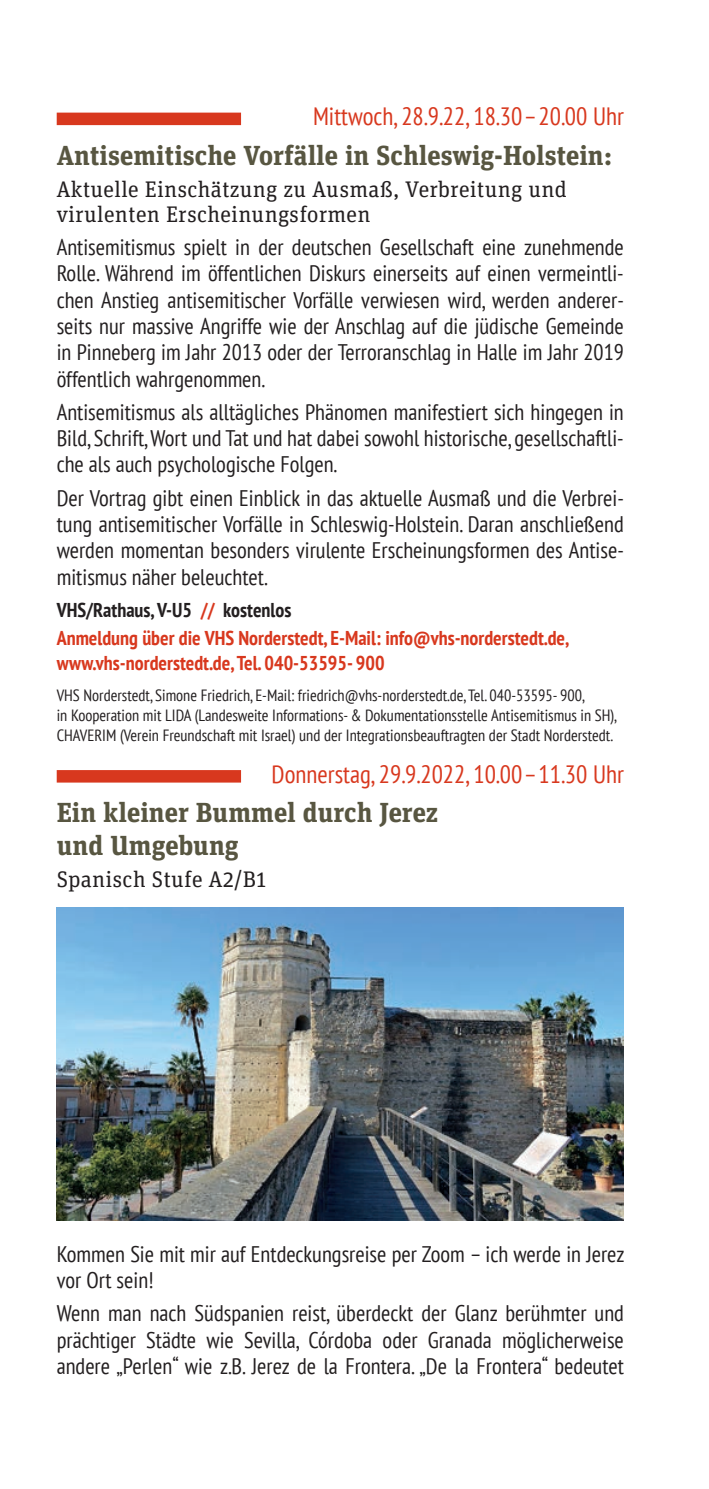
<style>
.page{position:relative;width:709px;height:1489px;background:#fff}
.page>*{position:absolute;margin:0;border:0;box-sizing:border-box;transform-origin:0 0}
.t1{font:700 27.5px/32.5px "Unit Slab OT";color:#585641}
.t2{font:condensed 25px "PT Sans";color:#d8381e}
.t3{font:condensed 22.5px/26.2px "PT Sans";color:#231f20;text-align:justify}
.t4{font:22.5px/25px "Unit Slab OT";letter-spacing:.01em;color:#231f20}
.t5{font:700 condensed 20px/28.5px "PT Sans";color:#d8381e}
.t6{font:condensed 16.25px/20px "PT Sans";color:#231f20}
.s1{color:#231f20}
</style>
<div class="page">
<div style="left:57px;top:113px;width:184px;height:12px;background:#d8381e"></div>
<div style="left:57px;top:770px;width:184px;height:12px;background:#d8381e"></div>
<img style="left:57px;top:907px;width:567px;height:313px">
<p class="t2" style="left:313px;top:100px;width:312px">Mittwoch, 28.9.22, 18.30–20.00 Uhr</p>
<p class="t1" style="left:57px;top:139px;width:557px">Antisemitische Vorfälle in Schleswig-Holstein:</p>
<p class="t4" style="left:57px;top:176px;width:512px">Aktuelle Einschätzung zu Ausmaß, Verbreitung und virulenten Erscheinungsformen</p>
<p class="t3" style="left:57px;top:234px;width:569px">Antisemitismus spielt in der deutschen Gesellschaft eine zunehmende Rolle. Während im öffentlichen Diskurs einerseits auf einen vermeintli&shy;chen Anstieg antisemitischer Vorfälle verwiesen wird, werden anderer&shy;seits nur massive Angriffe wie der Anschlag auf die jüdische Gemeinde in Pinneberg im Jahr 2013 oder der Terroranschlag in Halle im Jahr 2019 öffentlich wahrgenommen.</p>
<p class="t3" style="left:57px;top:398px;width:568px">Antisemitismus als alltägliches Phänomen manifestiert sich hingegen in Bild, Schrift, Wort und Tat und hat dabei sowohl historische, gesellschaftli&shy;che als auch psychologische Folgen.</p>
<p class="t3" style="left:57px;top:484px;width:568px">Der Vortrag gibt einen Einblick in das aktuelle Ausmaß und die Verbrei&shy;tung antisemitischer Vorfälle in Schleswig-Holstein. Daran anschließend werden momentan besonders virulente Erscheinungsformen des Antise&shy;mitismus näher beleuchtet.</p>
<p class="t5" style="left:57px;top:595px;width:514px"><span class="s1">VHS/Rathaus, V-U5</span> // <span class="s1">kostenlos<br></span>Anmeldung über die VHS Norderstedt, E-Mail: info@vhs-norderstedt.de,</p>
<p class="t5" style="left:57px;top:648px;width:329px">www.vhs-norderstedt.de, Tel. 040-53595- 900</p>
<p class="t6" style="left:57px;top:684px;width:561px">VHS Norderstedt, Simone Friedrich, E-Mail: friedrich@vhs-norderstedt.de, Tel. 040-53595- 900,<br>in Kooperation mit LIDA (Landesweite Informations- &amp; Dokumentationsstelle Antisemitismus in SH),<br>CHAVERIM (Verein Freundschaft mit Israel) und der Integrationsbeauftragten der Stadt Norderstedt.</p>
<p class="t2" style="left:272px;top:757px;width:354px">Donnerstag, 29.9.2022, 10.00–11.30 Uhr</p>
<p class="t1" style="left:57px;top:796px;width:383px">Ein kleiner Bummel durch Jerez und Umgebung</p>
<p class="t4" style="left:57px;top:866px;width:211px">Spanisch Stufe A2/B1</p>
<p class="t3" style="left:57px;top:1239px;width:569px">Kommen Sie mit mir auf Entdeckungsreise per Zoom – ich werde in Jerez vor Ort sein!</p>
<p class="t3" style="left:57px;top:1299px;width:569px">Wenn man nach Südspanien reist, überdeckt der Glanz berühmter und prächtiger Städte wie Sevilla, Córdoba oder Granada möglicherweise andere „Perlen“ wie z.B. Jerez de la Frontera. „De la Frontera“ bedeutet</p>
</div>
